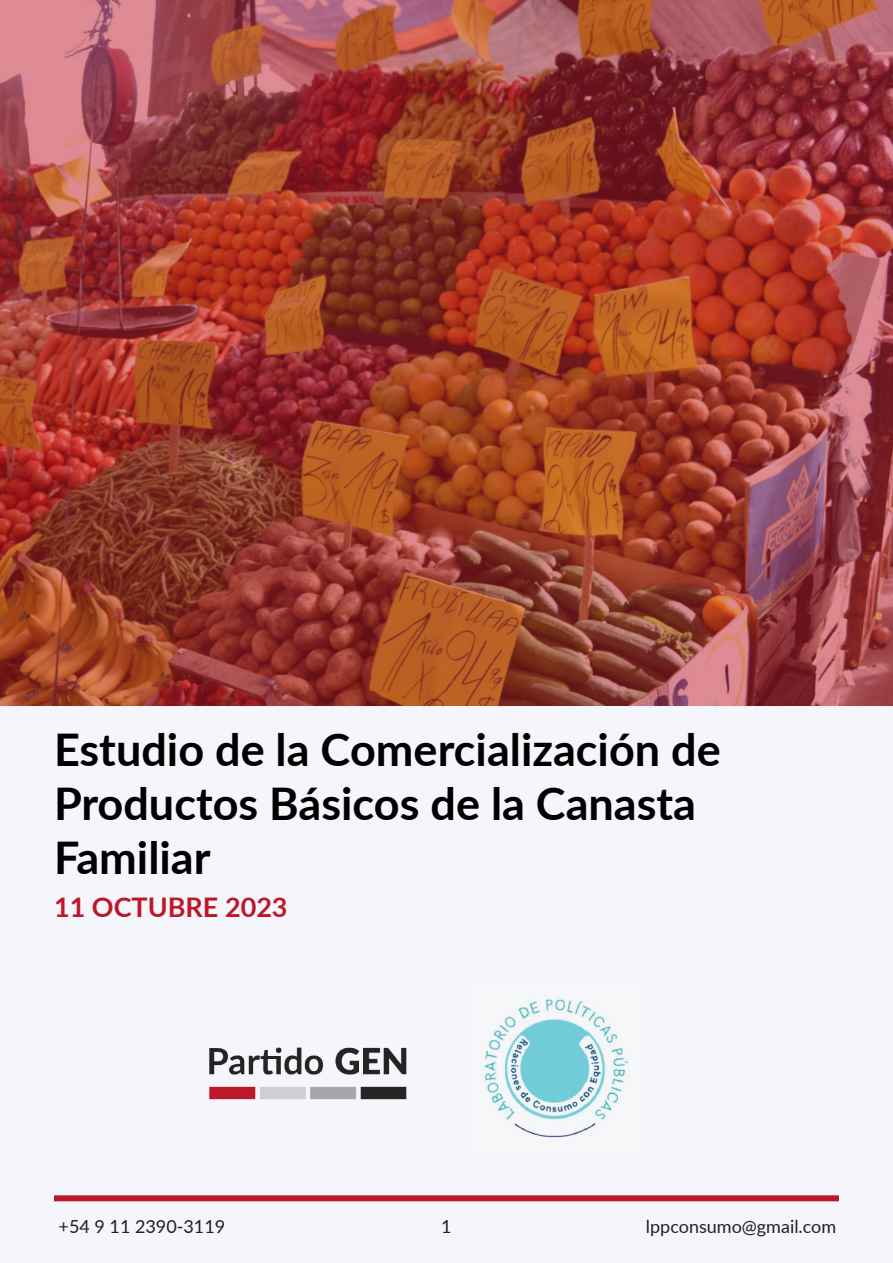
<style>
.page{position:relative;width:893px;height:1263px;background:#fff}
.page>*{position:absolute;margin:0;border:0;box-sizing:border-box;transform-origin:0 0}
.t1{font:700 45px/54px "Lato";color:#000}
.t2{font:700 27px "Lato";color:#bd172a}
.t3{font:18px "Lato";color:#231f20}
</style>
<div class="page">
<div style="left:0;top:1px;width:893px;height:1262px;background:#f5f6fb"></div>
<img style="left:209px;top:1047px;width:198px;height:53px">
<img style="left:484px;top:999px;width:145px;height:139px">
<img style="left:0;top:0;width:893px;height:706px">
<div style="left:54px;top:1195px;width:785px;height:6px;background:#bd172a"></div>
<p class="t1" style="left:54px;top:720px;width:668px">Estudio de la Comercialización de<br>Productos Básicos de la Canasta<br>Familiar</p>
<p class="t2" style="left:54px;top:887px;width:235px">11 OCTUBRE 2023</p>
<p class="t3" style="left:59px;top:1214px;width:168px">+54 9 11 2390-3119</p>
<p class="t3" style="left:441px;top:1214px;width:12px">1</p>
<p class="t3" style="left:646px;top:1214px;width:192px">lppconsumo@gmail.com</p>
</div>
